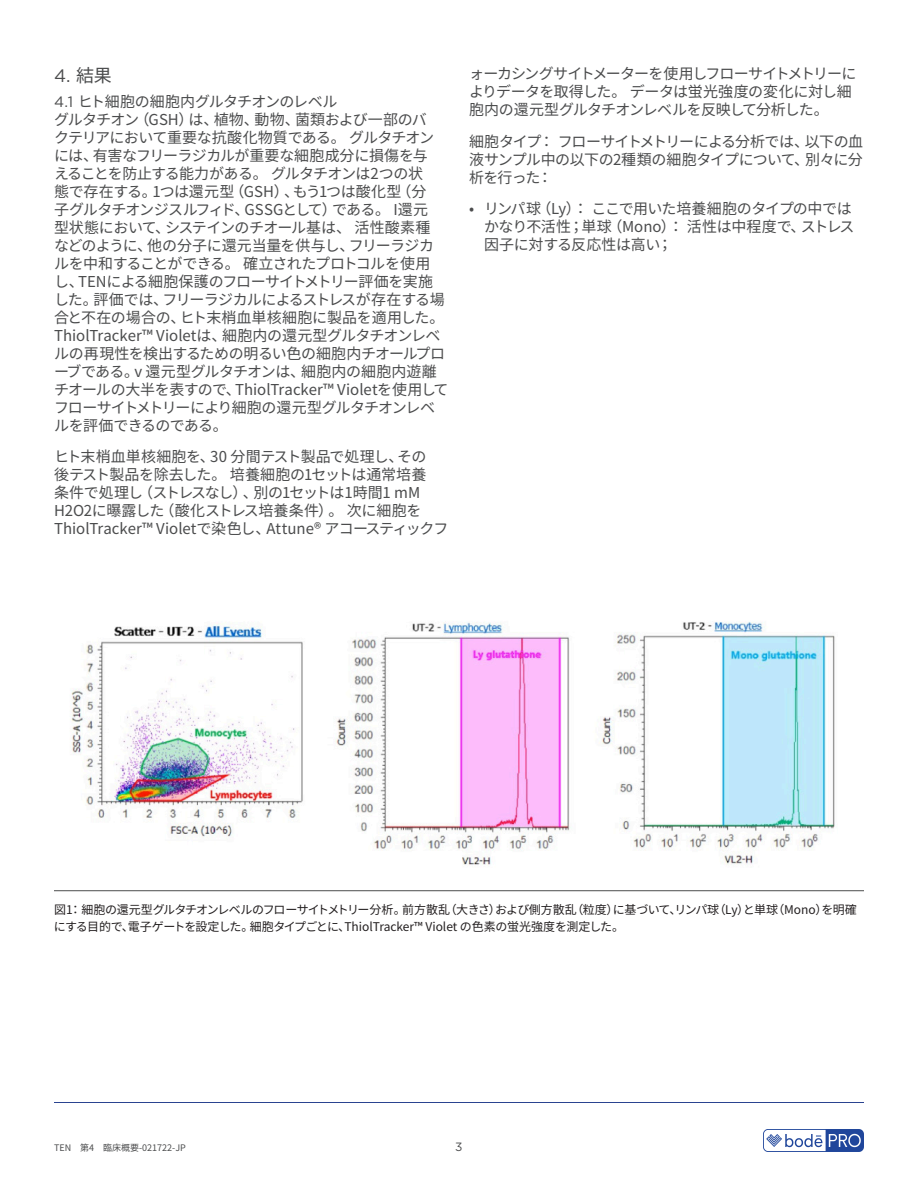
<style>
.page{position:relative;width:918px;height:1188px;background:#fff}
.page>*{position:absolute;margin:0;border:0;box-sizing:border-box;transform-origin:0 0}
.t1{font:18px "Gotham";color:#4b4c4d}
.t2{font:15px/18px "Noto Sans CJ Kjp";letter-spacing:-.03em;color:#4b4c4d}
.t3{font:12px/16.5px "Noto Sans CJ Kjp";letter-spacing:-.025em;color:#231f20}
.t4{font:12px "Gotham";color:#4b4c4d}
.t5{font:9px "Noto Sans CJ Kjp";color:#4b4c4d}
.s1{font-family:"Noto Sans CJ Kjp"}
.s2{font-family:"Gotham"}
</style>
<div class="page">
<hr style="left:54px;top:1102px;width:810px;height:1px;background:#253f8e">
<img style="left:71px;top:621px;width:764px;height:244px">
<hr style="left:54px;top:890px;width:810px;height:1px;background:#4b4c4d">
<img style="left:763px;top:1130px;width:101px;height:22px">
<p class="t1" style="left:54px;top:64px;width:59px">4. <span class="s1">結果</span></p>
<p class="t2" style="left:54px;top:92px;width:396px"><span class="s2">4.1</span> ヒト細胞の細胞内グルタチオンのレベル<br>グルタチオン（GSH）は、植物、動物、菌類および一部のバ<br>クテリアにおいて重要な抗酸化物質である。 グルタチオンには、有害なフリーラジカルが重要な細胞成分に損傷を与<br>えることを防止する能力がある。 グルタチオンは2つの状<br>態で存在する。1つは還元型（GSH）、もう1つは酸化型（分<br>子グルタチオンジスルフィド、GSSGとして）である。 I還元<br>型状態において、システインのチオール基は、 活性酸素種などのように、他の分子に還元当量を供与し、フリーラジカルを中和することができる。 確立されたプロトコルを使用し、TENによる細胞保護のフローサイトメトリー評価を実施した。評価では、フリーラジカルによるストレスが存在する場合と不在の場合の、ヒト末梢血単核細胞に製品を適用した。<br>ThiolTracker™ Violetは、細胞内の還元型グルタチオンレベルの再現性を検出するための明るい色の細胞内チオールプローブである。v 還元型グルタチオンは、細胞内の細胞内遊離チオールの大半を表すので、ThiolTracker™ Violetを使用してフローサイトメトリーにより細胞の還元型グルタチオンレベルを評価できるのである。</p>
<p class="t2" style="left:54px;top:448px;width:396px">ヒト末梢血単核細胞を、30 分間テスト製品で処理し、その<br>後テスト製品を除去した。 培養細胞の1セットは通常培養<br>条件で処理し（ストレスなし）、別の1セットは1時間1 mM H2O2に曝露した（酸化ストレス培養条件）。 次に細胞をThiolTracker™ Violetで染色し、Attune® アコースティックフ</p>
<p class="t2" style="left:469px;top:65px;width:389px">ォーカシングサイトメーターを使用しフローサイトメトリーによりデータを取得した。 データは蛍光強度の変化に対し細胞内の還元型グルタチオンレベルを反映して分析した。</p>
<p class="t2" style="left:469px;top:133px;width:395px;text-align:justify">細胞タイプ： フローサイトメトリーによる分析では、以下の血液サンプル中の以下の2種類の細胞タイプについて、別々に分析を行った：</p>
<p class="t2" style="left:484px;top:200px;width:372px;text-indent:-15px">• リンパ球（Ly）： ここで用いた培養細胞のタイプの中ではかなり不活性；単球（Mono）： 活性は中程度で、ストレス因子に対する反応性は高い；</p>
<p class="t3" style="left:54px;top:902px;width:804px">図1： 細胞の還元型グルタチオンレベルのフローサイトメトリー分析。前方散乱（大きさ）および側方散乱（粒度）に基づいて、リンパ球（Ly）と単球（Mono）を明確にする目的で、電子ゲートを設定した。細胞タイプごとに、ThiolTracker™ Violet の色素の蛍光強度を測定した。</p>
<p class="t5" style="left:54px;top:1143px;width:133px">TEN　第4　臨床概要-021722-JP</p>
<p class="t4" style="left:455px;top:1139px;width:9px">3</p>
</div>
